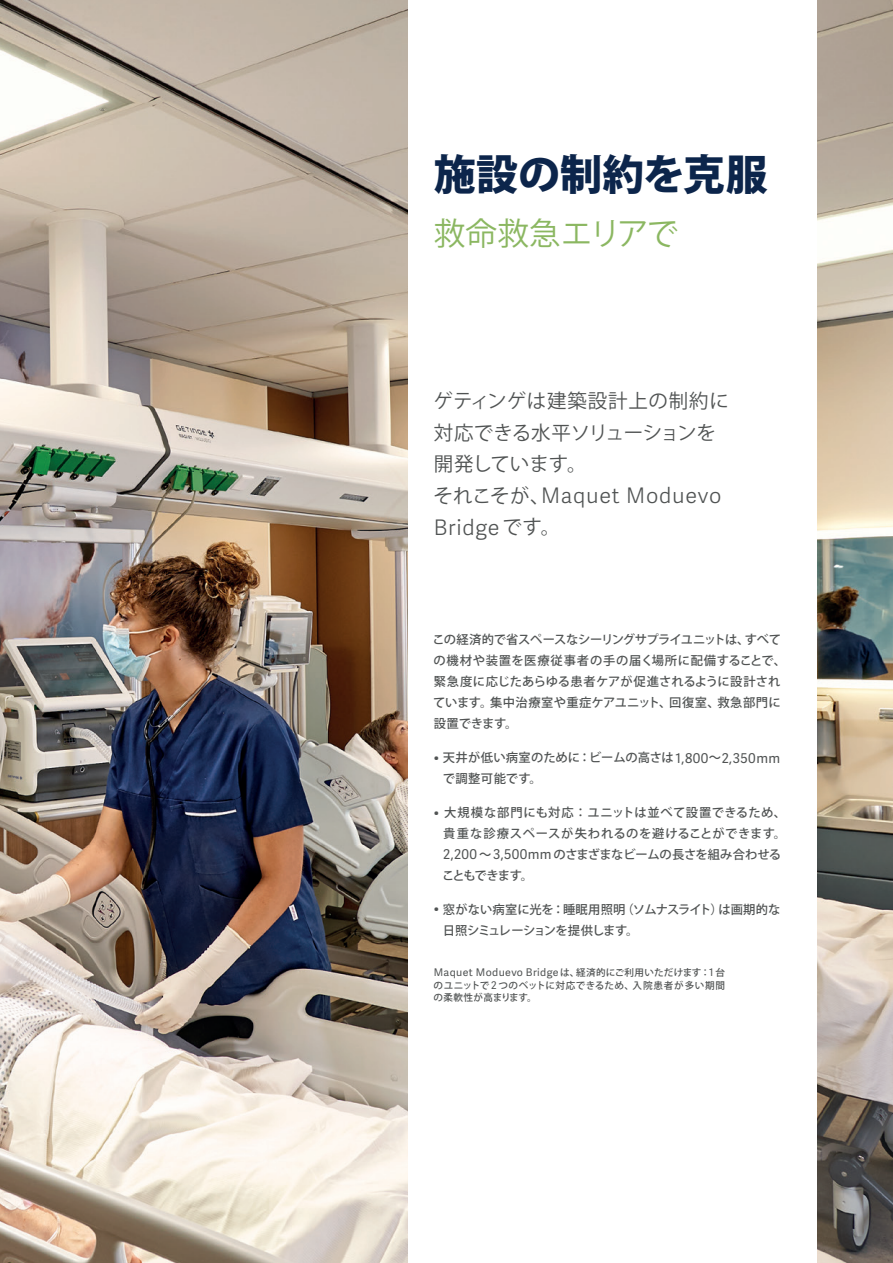
<style>
.page{position:relative;width:893px;height:1263px;background:#fff}
.page>*{position:absolute;margin:0;border:0;box-sizing:border-box;transform-origin:0 0}
.大見出し{font:800 42px "Koz Go Pr 6 N";color:#0c254b}
.中見出し{font:31.5px "Koz Go Pr 6 N";color:#8bb761}
.奇数ページ_リード{font:300 21.45px "Adelle Sans";letter-spacing:.035em;color:#505353}
.奇数ページ_リード-2{font:19.5px "Koz Go Pr 6 N";color:#505353}
.奇数ページ_リード-3{font:19.5px "Koz Go Pr 6 N";letter-spacing:.04em;color:#505353}
.本文{font:500 12.3px/21px "Koz Go Pr 6 N";letter-spacing:.01em;color:#505353}
.本文-2{font:500 12.3px/21px "Koz Go Pr 6 N";letter-spacing:-.01em;color:#505353}
.キャプション{font:10.5px "Adelle Sans";letter-spacing:.035em;color:#505353}
.キャプション-2{font:500 9.6px/12.8px "Koz Go Pr 6 N";letter-spacing:.04em;color:#505353}
.s1{font-family:"Koz Go Pr 6 N";font-weight:400;font-size:19.5px}
.s2{font-family:"Adelle Sans";font-weight:400;font-size:13.5px}
.s3{font-family:"Koz Go Pr 6 N";font-weight:500;font-size:9.6px}
.s4{font-family:"Adelle Sans";font-weight:400;font-size:10.5px}
</style>
<div class="page">
<img style="left:0;top:0;width:893px;height:1263px">
<div style="left:408px;top:0;width:408px;height:1263px;background:#fff"></div>
<p class="大見出し" style="left:434px;top:151px;width:335px">施設の制約を克服</p>
<p class="中見出し" style="left:434px;top:216px;width:246px">救命救急エリアで</p>
<p class="奇数ページ_リード-3" style="left:433px;top:390px;width:297px">ゲティンゲは建築設計上の制約に</p>
<p class="奇数ページ_リード-2" style="left:434px;top:422px;width:284px">対応できる水平ソリューションを</p>
<p class="奇数ページ_リード-2" style="left:434px;top:453px;width:154px">開発しています。</p>
<p class="奇数ページ_リード" style="left:433px;top:480px;width:289px"><span class="s1">それこそが、</span>Maquet Moduevo</p>
<p class="奇数ページ_リード" style="left:434px;top:512px;width:128px">Bridge<span class="s1">です。</span></p>
<p class="本文" style="left:433px;top:630px;width:355px">この経済的で省スペースなシーリングサプライユニットは、すべての機材や装置を医療従事者の手の届く場所に配備することで、緊急度に応じたあらゆる患者ケアが促進されるように設計されています。集中治療室や重症ケアユニット、回復室、救急部門に設置できます。</p>
<p class="本文" style="left:443px;top:747px;width:339px;text-indent:-9px"><span class="s2">•</span> 天井が低い病室のために：ビームの高さは<span class="s2">1,800</span>～<span class="s2">2,350mm</span>で調整可能です。</p>
<p class="本文" style="left:442px;top:802px;width:345px;text-indent:-8px"><span class="s2">•</span> 大規模な部門にも対応：ユニットは並べて設置できるため、貴重な診療スペースが失われるのを避けることができます。<br><span class="s2">2,200</span>～<span class="s2">3,500mm</span>のさまざまなビームの長さを組み合わせることもできます。</p>
<p class="本文-2" style="left:443px;top:899px;width:339px;text-indent:-9px"><span class="s2">•</span> 窓がない病室に光を：睡眠用照明（ソムナスライト）は画期的な日照シミュレーションを提供します。</p>
<p class="キャプション" style="left:434px;top:965px;width:293px">Maquet Moduevo Bridge<span class="s3">は、経済的にご利用いただけます：</span>1 <span class="s3">台</span></p>
<p class="キャプション-2" style="left:434px;top:979px;width:293px">のユニットで <span class="s4">2</span> つのベットに対応できるため、入院患者が多い期間の柔軟性が高まります。</p>
</div>
